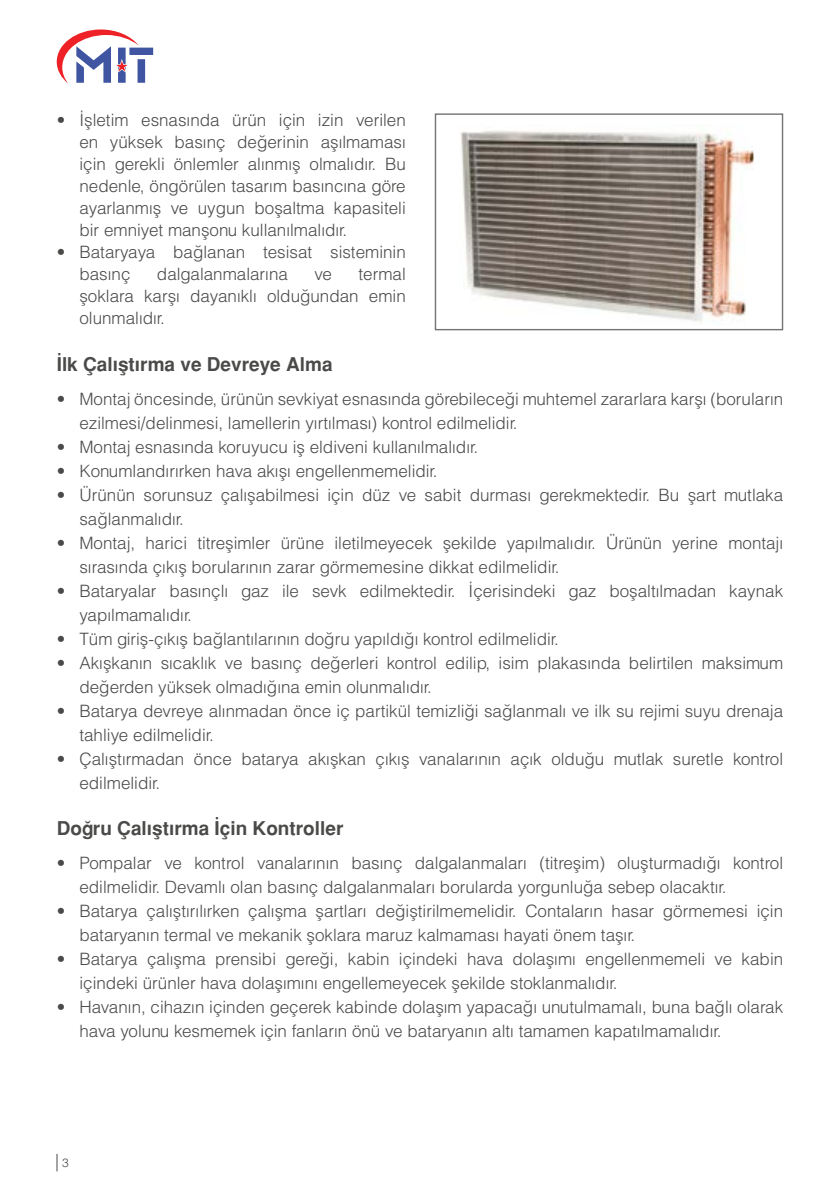
<style>
.page{position:relative;width:840px;height:1191px;background:#fff}
.page>*{position:absolute;margin:0;border:0;box-sizing:border-box;transform-origin:0 0}
.t1{font:700 19px "Helvetica Tr";color:#4a4a49}
.t2{font:17px/24px "Helvetica Light Normal Tr";color:#4a4a49}
.t3{font:12px "Helvetica Light Normal Tr";color:#4a4a49}
</style>
<div class="page">
<svg style="left:57px;top:1153px;width:1px;height:18px"></svg>
<svg style="left:57px;top:29px;width:96px;height:55px"></svg>
<img style="left:459px;top:130px;width:294px;height:193px">
<div style="left:434px;top:113px;width:348px;height:217px;border:1px solid #757474"></div>
<p class="t2" style="left:79px;top:108px;width:328px;line-height:22px;text-align:justify;text-indent:-23px">• İşletim esnasında ürün için izin verilen en yüksek basınç değerinin aşılmaması için gerekli önlemler alınmış olmalıdır. Bu nedenle, öngörülen tasarım basıncına göre ayarlanmış ve uygun boşaltma kapasiteli bir emniyet manşonu kullanılmalıdır.</p>
<p class="t2" style="left:79px;top:240px;width:327px;line-height:22px;text-indent:-23px">• Bataryaya bağlanan tesisat sisteminin basınç</p>
<p class="t2" style="left:79px;top:262px;width:327px;line-height:22px;text-align:justify;text-indent:279px">termal şoklara karşı dayanıklı olduğundan emin olunmalıdır.</p>
<p class="t1" style="left:57px;top:353px;width:277px">İlk Çalıştırma ve Devreye Alma</p>
<p class="t2" style="left:79px;top:387px;width:704px;text-indent:-23px">• Montaj öncesinde, ürünün sevkiyat esnasında görebileceği muhtemel zararlara karşı (boruların ezilmesi/delinmesi, lamellerin yırtılması) kontrol edilmelidir.</p>
<p class="t2" style="left:57px;top:435px;width:422px">• Montaj esnasında koruyucu iş eldiveni kullanılmalıdır.</p>
<p class="t2" style="left:57px;top:459px;width:382px">• Konumlandırırken hava akışı engellenmemelidir.</p>
<p class="t2" style="left:79px;top:483px;width:705px;text-indent:-23px">• Ürünün sorunsuz çalışabilmesi için düz ve sabit durması gerekmektedir. Bu şart mutlaka sağlanmalıdır.</p>
<p class="t2" style="left:79px;top:531px;width:704px;text-indent:-23px">• Montaj, harici titreşimler ürüne iletilmeyecek şekilde yapılmalıdır. Ürünün yerine montajı sırasında çıkış borularının zarar görmemesine dikkat edilmelidir.</p>
<p class="t2" style="left:79px;top:579px;width:704px;text-indent:-23px">• Bataryalar basınçlı gaz ile sevk edilmektedir. İçerisindeki gaz boşaltılmadan kaynak yapılmamalıdır.</p>
<p class="t2" style="left:57px;top:627px;width:503px">• Tüm giriş-çıkış bağlantılarının doğru yapıldığı kontrol edilmelidir.</p>
<p class="t2" style="left:79px;top:651px;width:705px;text-indent:-23px">• Akışkanın sıcaklık ve basınç değerleri kontrol edilip, isim plakasında belirtilen maksimum değerden yüksek olmadığına emin olunmalıdır.</p>
<p class="t2" style="left:79px;top:699px;width:704px;text-indent:-23px">• Batarya devreye alınmadan önce iç partikül temizliği sağlanmalı ve ilk su rejimi suyu drenaja tahliye edilmelidir.</p>
<p class="t2" style="left:79px;top:747px;width:704px;text-indent:-23px">• Çalıştırmadan önce batarya akışkan çıkış vanalarının açık olduğu mutlak suretle kontrol edilmelidir.</p>
<p class="t1" style="left:57px;top:817px;width:288px">Doğru Çalıştırma İçin Kontroller</p>
<p class="t2" style="left:79px;top:851px;width:704px;text-indent:-23px">• Pompalar ve kontrol vanalarının basınç dalgalanmaları (titreşim) oluşturmadığı kontrol edilmelidir. Devamlı olan basınç dalgalanmaları borularda yorgunluğa sebep olacaktır.</p>
<p class="t2" style="left:79px;top:899px;width:704px;text-indent:-23px">• Batarya çalıştırılırken çalışma şartları değiştirilmemelidir. Contaların hasar görmemesi için bataryanın termal ve mekanik şoklara maruz kalmaması hayati önem taşır.</p>
<p class="t2" style="left:79px;top:947px;width:705px;text-indent:-23px">• Batarya çalışma prensibi gereği, kabin içindeki hava dolaşımı engellenmemeli ve kabin içindeki ürünler hava dolaşımını engellemeyecek şekilde stoklanmalıdır.</p>
<p class="t2" style="left:79px;top:995px;width:705px;text-indent:-23px">• Havanın, cihazın içinden geçerek kabinde dolaşım yapacağı unutulmamalı, buna bağlı olarak hava yolunu kesmemek için fanların önü ve bataryanın altı tamamen kapatılmamalıdır.</p>
<p class="t2" style="left:157px;top:261px;width:132px">dalgalanmalarına</p>
<p class="t2" style="left:314px;top:261px;width:19px">ve</p>
<p class="t3" style="left:62px;top:1155px;width:8px">3</p>
</div>
